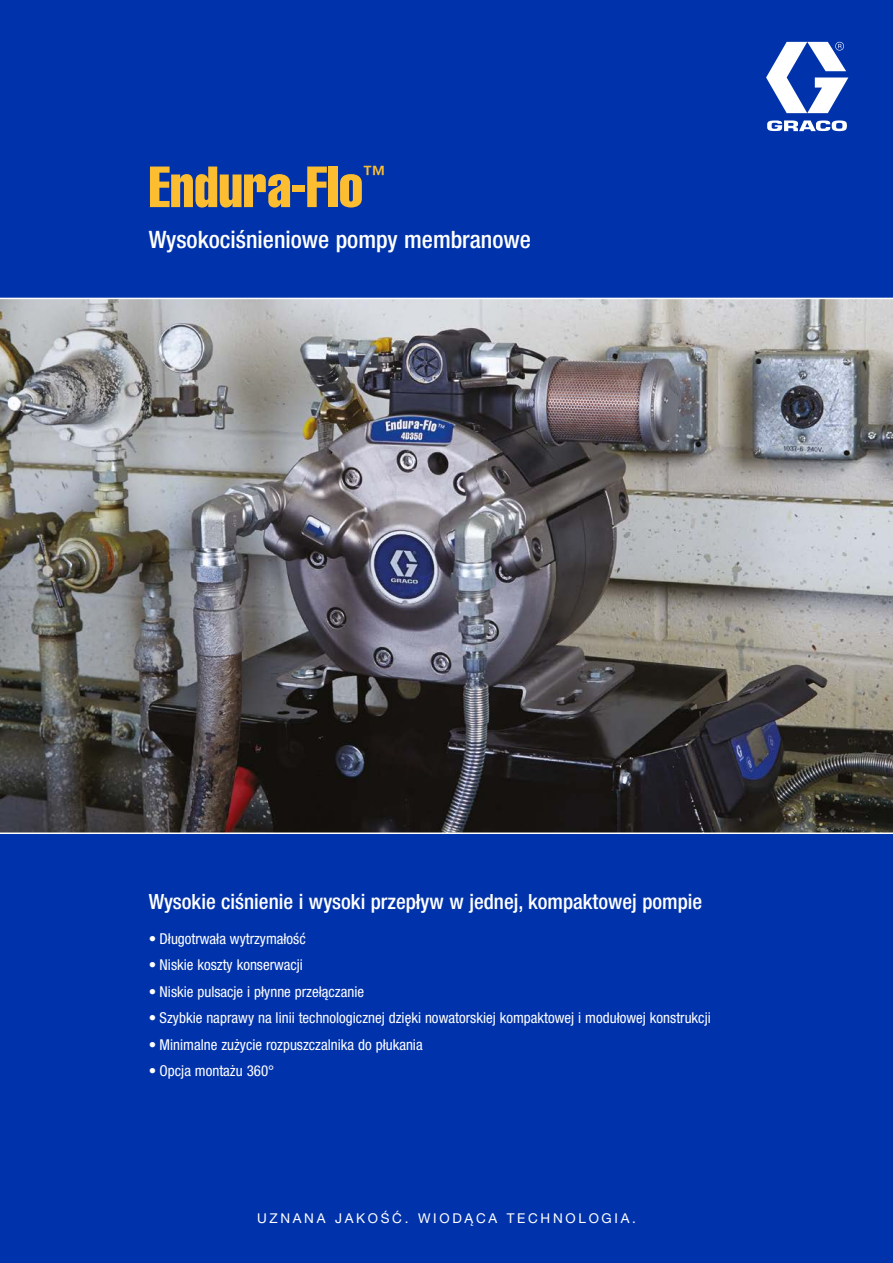
<style>
.page{position:relative;width:893px;height:1263px;background:#0033ab}
.page>*{position:absolute;margin:0;border:0;box-sizing:border-box;transform-origin:0 0}
.t1{font:57px "Helvetica LT Std Comp";color:#fcbd30}
.t2{font:500 condensed 24px "Helvetica Neue LTCE";color:#fff}
.t3{font:500 condensed 22.8px "Helvetica Neue LT Std";color:#fcbd30}
.t4{font:500 condensed 21px "Helvetica Neue LTCE";color:#fff}
.t5{font:condensed 15px "Helvetica Neue LTCE";color:#fff}
.t6{font:13.5px "Helvetica Neue CELT";letter-spacing:.2em;color:#fff}
</style>
<div class="page">
<img style="left:0;top:299px;width:893px;height:533px">
<hr style="left:0;top:832px;width:893px;height:2px;background:#fff">
<svg style="left:766px;top:42px;width:82px;height:71px"></svg>
<svg style="left:767px;top:120px;width:80px;height:11px"></svg>
<hr style="left:0;top:298px;width:893px;height:1px;background:#fff">
<h1 class="t1" style="left:149px;top:151px;width:216px">Endura-Flo</h1>
<h3 class="t3" style="left:363px;top:160px;width:24px">™</h3>
<h2 class="t2" style="left:149px;top:226px;width:384px">Wysokociśnieniowe pompy membranowe</h2>
<h3 class="t4" style="left:149px;top:889px;width:555px">Wysokie ciśnienie i wysoki przepływ w jednej, kompaktowej pompie</h3>
<p class="t5" style="left:149px;top:930px;width:158px">• Długotrwała wytrzymałość</p>
<p class="t5" style="left:149px;top:956px;width:156px">• Niskie koszty konserwacji</p>
<p class="t5" style="left:149px;top:983px;width:217px">• Niskie pulsacje i płynne przełączanie</p>
<p class="t5" style="left:149px;top:1009px;width:563px">• Szybkie naprawy na linii technologicznej dzięki nowatorskiej kompaktowej i modułowej konstrukcji</p>
<p class="t5" style="left:149px;top:1035px;width:275px">• Minimalne zużycie rozpuszczalnika do płukania</p>
<p class="t5" style="left:149px;top:1062px;width:127px">• Opcja montażu 360°</p>
<p class="t6" style="left:257px;top:1209px;width:380px">UZNANA JAKOŚĆ. WIODĄCA TECHNOLOGIA.</p>
</div>
